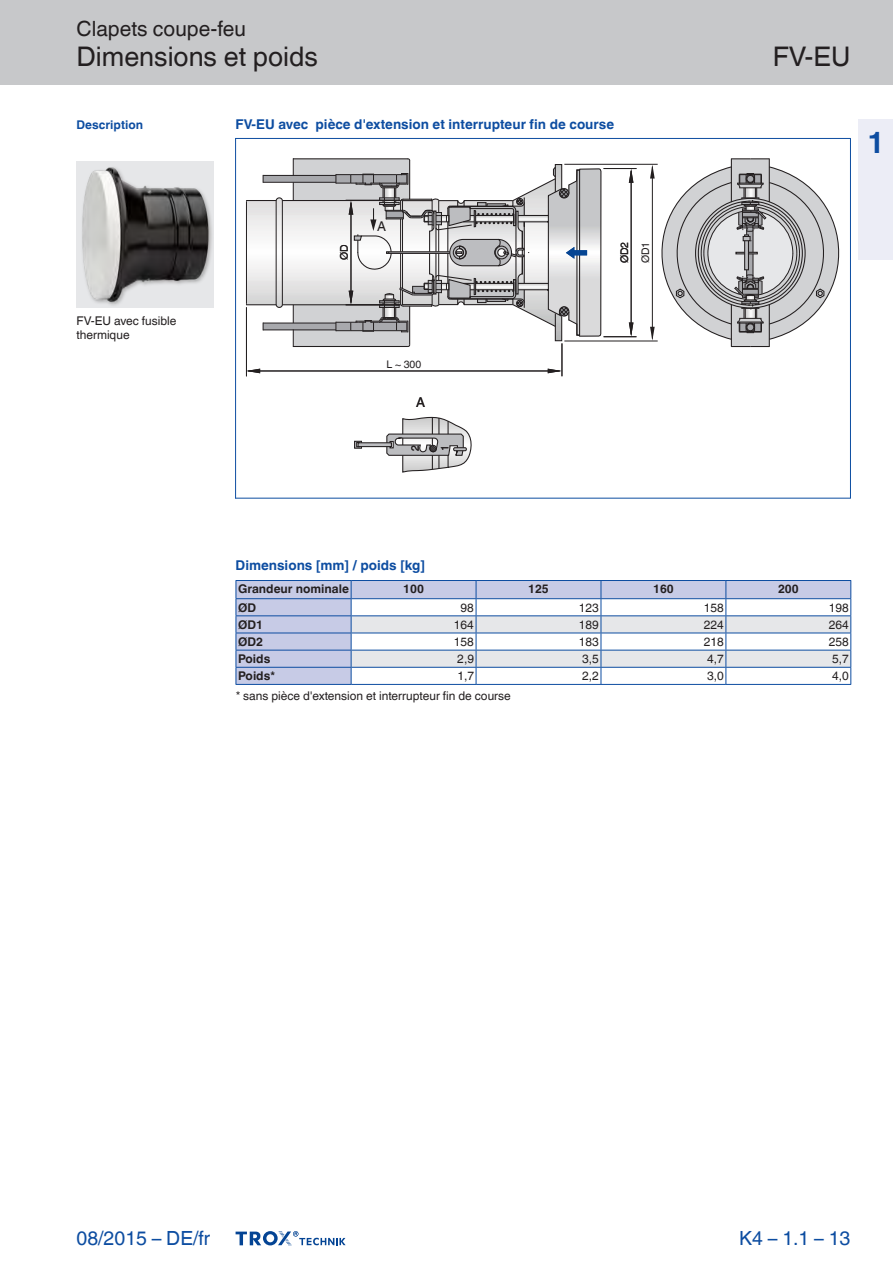
<style>
.page{position:relative;width:893px;height:1263px;background:#fff}
.page>*{position:absolute;margin:0;border:0;box-sizing:border-box;transform-origin:0 0}
.t1{font:700 30px "TROX Helvetica";color:#0d4da1}
.t2{font:27px "TROX Helvetica";color:#231f20}
.t3{font:21px "TROX Helvetica";color:#231f20}
.t4{font:19.5px "TROX Helvetica";color:#0d4da1}
.t5{font:700 13.5px "TROX Helvetica";color:#0d4da1}
.t6{font:13.5px "TROX Helvetica";color:#231f20}
.t7{font:12px/14.4px "TROX Helvetica";color:#231f20}
.t8{font:700 12px "TROX Helvetica";color:#231f20}
.t9{font:700 12px "TROX Helvetica";color:#0d4da1}
.t10{font:10.5px/21.1px "TROX Helvetica";color:#231f20}
</style>
<div class="page">
<div style="left:0;top:0;width:893px;height:85px;background:#c7c8ca"></div>
<div style="left:859px;top:119px;width:34px;height:140px;background:#ecedf6"></div>
<img style="left:77px;top:161px;width:137px;height:147px">
<div style="left:237px;top:581px;width:114px;height:103px;background:#c7cbe6"></div>
<hr style="left:351px;top:580px;width:125px;height:1px;background:#0d4da1">
<hr style="left:476px;top:580px;width:125px;height:1px;background:#0d4da1">
<hr style="left:601px;top:580px;width:125px;height:1px;background:#0d4da1">
<hr style="left:726px;top:580px;width:125px;height:1px;background:#0d4da1">
<hr style="left:236px;top:615px;width:115px;height:1px;background:#0d4da1">
<hr style="left:236px;top:633px;width:115px;height:1px;background:#0d4da1">
<hr style="left:236px;top:650px;width:115px;height:1px;background:#0d4da1">
<hr style="left:236px;top:667px;width:115px;height:1px;background:#0d4da1">
<hr style="left:236px;top:684px;width:115px;height:1px;background:#0d4da1">
<hr style="left:351px;top:684px;width:125px;height:1px;background:#0d4da1">
<hr style="left:476px;top:684px;width:125px;height:1px;background:#0d4da1">
<hr style="left:601px;top:684px;width:125px;height:1px;background:#0d4da1">
<hr style="left:726px;top:684px;width:125px;height:1px;background:#0d4da1">
<svg style="left:351px;top:581px;width:500px;height:103px"></svg>
<hr style="left:236px;top:580px;width:115px;height:1px;background:#0d4da1">
<svg style="left:236px;top:581px;width:1px;height:103px"></svg>
<hr style="left:236px;top:598px;width:115px;height:1px;background:#0d4da1">
<img style="left:246px;top:165px;width:47px;height:176px">
<div style="left:263px;top:175px;width:73px;height:7px;background:#a8a9ad"></div>
<div style="left:263px;top:323px;width:73px;height:7px;background:#a8a9ad"></div>
<div style="left:731px;top:159px;width:38px;height:43px;background:#d1d2d4"></div>
<svg style="left:354px;top:416px;width:118px;height:57px"></svg>
<hr style="left:263px;top:182px;width:73px;height:1px;background:#231f20">
<hr style="left:263px;top:175px;width:73px;height:1px;background:#231f20">
<hr style="left:282px;top:200px;width:101px;height:1px;background:#231f20">
<hr style="left:246px;top:200px;width:30px;height:1px;background:#231f20">
<hr style="left:282px;top:304px;width:101px;height:1px;background:#231f20">
<hr style="left:246px;top:304px;width:30px;height:1px;background:#231f20">
<hr style="left:246px;top:202px;width:1px;height:102px;background:#231f20">
<svg style="left:275px;top:197px;width:9px;height:5px"></svg>
<svg style="left:275px;top:303px;width:9px;height:5px"></svg>
<hr style="left:263px;top:323px;width:73px;height:1px;background:#231f20">
<hr style="left:263px;top:330px;width:73px;height:1px;background:#231f20">
<hr style="left:276px;top:201px;width:1px;height:104px;background:#231f20">
<hr style="left:282px;top:201px;width:1px;height:104px;background:#231f20">
<hr style="left:731px;top:159px;width:1px;height:43px;background:#231f20">
<hr style="left:769px;top:159px;width:1px;height:43px;background:#231f20">
<svg style="left:731px;top:158px;width:38px;height:1px"></svg>
<svg style="left:293px;top:158px;width:309px;height:190px"></svg>
<svg style="left:629px;top:165px;width:211px;height:182px"></svg>
<hr style="left:564px;top:164px;width:94px;height:1px;background:#231f20">
<hr style="left:604px;top:168px;width:32px;height:1px;background:#231f20">
<hr style="left:564px;top:341px;width:94px;height:1px;background:#231f20">
<hr style="left:604px;top:336px;width:32px;height:1px;background:#231f20">
<hr style="left:248px;top:371px;width:312px;height:1px;background:#231f20">
<svg style="left:247px;top:369px;width:13px;height:4px"></svg>
<svg style="left:548px;top:369px;width:14px;height:4px"></svg>
<hr style="left:246px;top:307px;width:1px;height:69px;background:#231f20">
<hr style="left:562px;top:343px;width:1px;height:33px;background:#231f20">
<hr style="left:235px;top:138px;width:1px;height:360px;background:#0d4da1">
<hr style="left:850px;top:138px;width:1px;height:360px;background:#0d4da1">
<hr style="left:235px;top:138px;width:615px;height:1px;background:#0d4da1">
<hr style="left:235px;top:498px;width:615px;height:1px;background:#0d4da1">
<svg style="left:236px;top:1231px;width:110px;height:15px"></svg>
<h3 class="t3" style="left:77px;top:17px;width:171px">Clapets coupe-feu</h3>
<h2 class="t2" style="left:77px;top:41px;width:243px">Dimensions et poids</h2>
<h2 class="t2" style="left:773px;top:41px;width:79px">FV-EU</h2>
<p class="t9" style="left:77px;top:117px;width:68px">Description</p>
<p class="t5" style="left:236px;top:116px;width:380px">FV-EU avec pièce d'extension et interrupteur fin de course</p>
<h1 class="t1" style="left:867px;top:125px;width:19px">1</h1>
<p class="t7" style="left:77px;top:313px;width:101px">FV-EU avec fusible thermique</p>
<p class="t6" style="left:377px;top:218px;width:10px">A</p>
<p class="t10" style="left:334px;top:260px;width:17px;rotate:-90deg">ØD</p>
<p class="t10" style="left:614px;top:263px;width:23px;rotate:-90deg">ØD2<br>ØD1</p>
<p class="t10" style="left:387px;top:354px;width:36px">L ~ 300</p>
<p class="t6" style="left:416px;top:394px;width:10px">A</p>
<p class="t10" style="left:405px;top:451px;width:7px;rotate:-90deg">2</p>
<p class="t10" style="left:434px;top:451px;width:7px;rotate:-90deg">1</p>
<p class="t5" style="left:236px;top:558px;width:191px">Dimensions [mm] / poids [kg]</p>
<p class="t8" style="left:238px;top:582px;width:112px">Grandeur nominale</p>
<p class="t8" style="left:403px;top:582px;width:22px">100</p>
<p class="t8" style="left:528px;top:582px;width:22px">125</p>
<p class="t8" style="left:653px;top:582px;width:22px">160</p>
<p class="t8" style="left:778px;top:582px;width:22px">200</p>
<p class="t8" style="left:238px;top:600px;width:19px">ØD</p>
<p class="t7" style="left:461px;top:600px;width:15px">98</p>
<p class="t7" style="left:579px;top:600px;width:22px">123</p>
<p class="t7" style="left:704px;top:600px;width:22px">158</p>
<p class="t7" style="left:829px;top:600px;width:22px">198</p>
<p class="t8" style="left:238px;top:617px;width:26px">ØD1</p>
<p class="t7" style="left:454px;top:617px;width:22px">164</p>
<p class="t7" style="left:579px;top:617px;width:22px">189</p>
<p class="t7" style="left:704px;top:617px;width:22px">224</p>
<p class="t7" style="left:829px;top:617px;width:22px">264</p>
<p class="t8" style="left:238px;top:635px;width:26px">ØD2</p>
<p class="t7" style="left:454px;top:634px;width:22px">158</p>
<p class="t7" style="left:579px;top:634px;width:22px">183</p>
<p class="t7" style="left:704px;top:634px;width:22px">218</p>
<p class="t7" style="left:829px;top:634px;width:22px">258</p>
<p class="t8" style="left:238px;top:652px;width:34px">Poids</p>
<p class="t7" style="left:457px;top:652px;width:18px">2,9</p>
<p class="t7" style="left:582px;top:652px;width:18px">3,5</p>
<p class="t7" style="left:707px;top:652px;width:18px">4,7</p>
<p class="t7" style="left:832px;top:652px;width:18px">5,7</p>
<p class="t8" style="left:238px;top:669px;width:38px">Poids*</p>
<p class="t7" style="left:457px;top:669px;width:18px">1,7</p>
<p class="t7" style="left:582px;top:669px;width:18px">2,2</p>
<p class="t7" style="left:707px;top:669px;width:18px">3,0</p>
<p class="t7" style="left:832px;top:669px;width:18px">4,0</p>
<p class="t7" style="left:236px;top:689px;width:277px">* sans pièce d'extension et interrupteur fin de course</p>
<h3 class="t4" style="left:77px;top:1227px;width:135px">08/2015 – DE/fr</h3>
<h3 class="t4" style="left:739px;top:1227px;width:113px">K4 – 1.1 – 13</h3>
</div>
